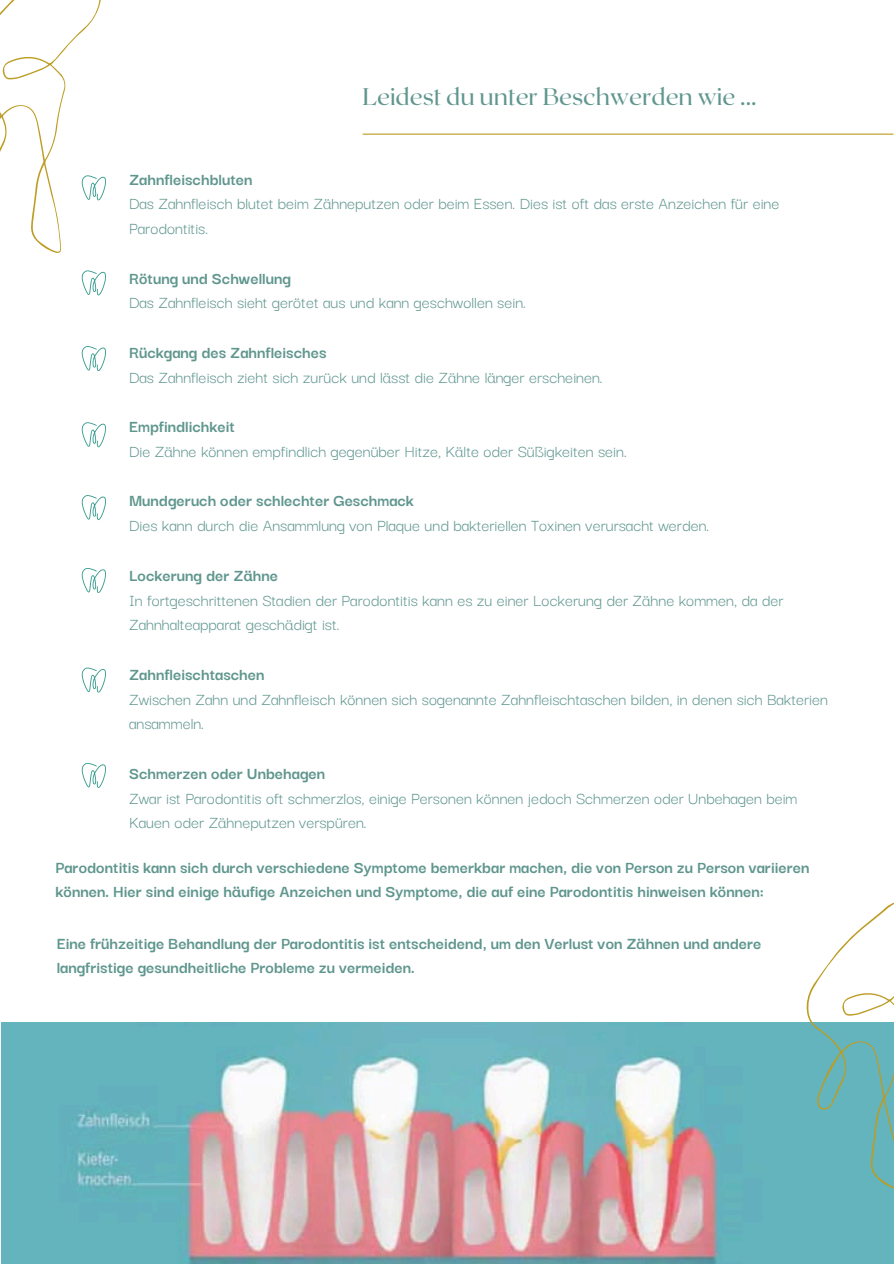
<style>
.page{position:relative;width:894px;height:1264px;background:#fff}
.page>*{position:absolute;margin:0;border:0;box-sizing:border-box;transform-origin:0 0}
.t1{font:24px "Roxborough CF";color:#5f968e}
.t2{font:18px/24.8px "Darker Grotesque";color:#5f968e}
.t3{font:700 18px/24.8px "Darker Grotesque";color:#5f968e}
</style>
<div class="page">
<img style="left:1px;top:1022px;width:892px;height:241px">
<svg style="left:0;top:0;width:101px;height:253px"></svg>
<svg style="left:741px;top:903px;width:152px;height:291px;fill:#64b4be"></svg>
<hr style="left:363px;top:134px;width:529px;height:1px;background:#bc9c22">
<svg style="left:81px;top:175px;width:25px;height:25px"></svg>
<svg style="left:81px;top:270px;width:25px;height:25px"></svg>
<svg style="left:81px;top:346px;width:25px;height:25px"></svg>
<svg style="left:81px;top:422px;width:25px;height:25px"></svg>
<svg style="left:81px;top:495px;width:25px;height:25px"></svg>
<svg style="left:81px;top:568px;width:25px;height:25px"></svg>
<svg style="left:81px;top:667px;width:25px;height:25px"></svg>
<svg style="left:81px;top:762px;width:25px;height:26px"></svg>
<p class="t1" style="left:362px;top:81px;width:395px">Leidest du unter Beschwerden wie ...</p>
<p class="t3" style="left:129px;top:165px;width:125px">Zahnfleischbluten</p>
<p class="t2" style="left:129px;top:190px;width:651px">Das Zahnfleisch blutet beim Zähneputzen oder beim Essen. Dies ist oft das erste Anzeichen für eine<br>Parodontitis.</p>
<h1 class="t3" style="left:129px;top:264px;width:163px">Rötung und Schwellung</h1>
<p class="t2" style="left:129px;top:289px;width:398px">Das Zahnfleisch sieht gerötet aus und kann geschwollen sein.</p>
<p class="t3" style="left:129px;top:338px;width:199px">Rückgang des Zahnfleisches</p>
<p class="t2" style="left:129px;top:363px;width:475px">Das Zahnfleisch zieht sich zurück und lässt die Zähne länger erscheinen.</p>
<p class="t3" style="left:129px;top:413px;width:107px">Empfindlichkeit</p>
<p class="t2" style="left:129px;top:437px;width:499px">Die Zähne können empfindlich gegenüber Hitze, Kälte oder Süßigkeiten sein.</p>
<p class="t3" style="left:129px;top:487px;width:286px">Mundgeruch oder schlechter Geschmack</p>
<p class="t2" style="left:129px;top:512px;width:581px">Dies kann durch die Ansammlung von Plaque und bakteriellen Toxinen verursacht werden.</p>
<p class="t3" style="left:129px;top:561px;width:151px">Lockerung der Zähne</p>
<p class="t2" style="left:129px;top:586px;width:656px">In fortgeschrittenen Stadien der Parodontitis kann es zu einer Lockerung der Zähne kommen, da der<br>Zahnhalteapparat geschädigt ist.</p>
<p class="t3" style="left:129px;top:660px;width:137px">Zahnfleischtaschen</p>
<p class="t2" style="left:129px;top:685px;width:700px">Zwischen Zahn und Zahnfleisch können sich sogenannte Zahnfleischtaschen bilden, in denen sich Bakterien ansammeln.</p>
<p class="t3" style="left:129px;top:759px;width:198px">Schmerzen oder Unbehagen</p>
<p class="t2" style="left:129px;top:784px;width:669px">Zwar ist Parodontitis oft schmerzlos, einige Personen können jedoch Schmerzen oder Unbehagen beim<br>Kauen oder Zähneputzen verspüren.</p>
<p class="t3" style="left:55px;top:853px;width:755px">Parodontitis kann sich durch verschiedene Symptome bemerkbar machen, die von Person zu Person variieren können. Hier sind einige häufige Anzeichen und Symptome, die auf eine Parodontitis hinweisen können:</p>
<p class="t3" style="left:57px;top:929px;width:706px">Eine frühzeitige Behandlung der Parodontitis ist entscheidend, um den Verlust von Zähnen und andere langfristige gesundheitliche Probleme zu vermeiden.</p>
</div>
